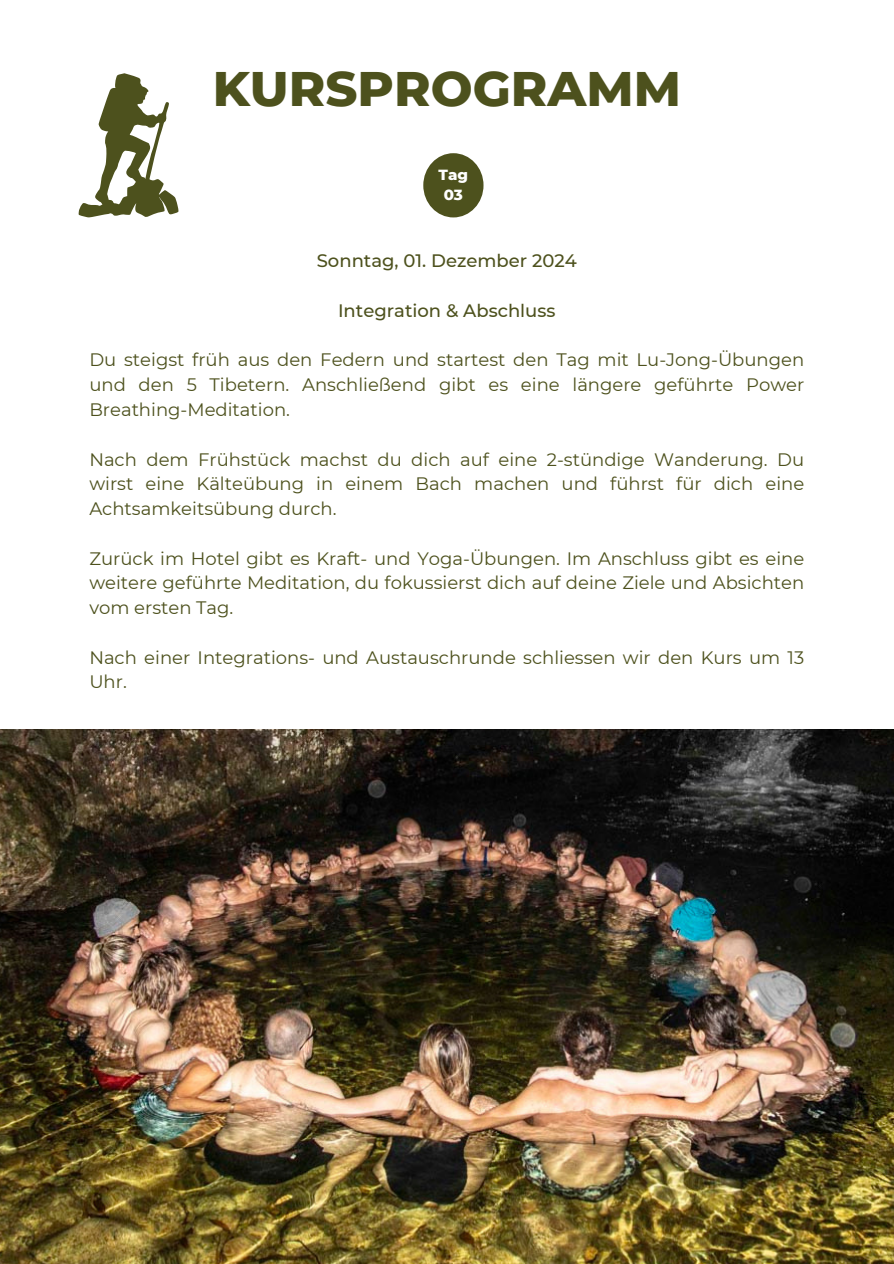
<style>
.page{position:relative;width:894px;height:1264px;background:#fff}
.page>*{position:absolute;margin:0;border:0;box-sizing:border-box;transform-origin:0 0}
.t1{font:800 49.5px "Montserrat";color:#4d511d}
.t2{font:18px/24.8px "Montserrat";color:#4d511d;text-align:justify}
.t3{font:500 18px "Montserrat";color:#4d511d}
.t4{font:800 15px/20.2px "Montserrat";color:#fff;text-align:center}
</style>
<div class="page">
<div style="left:423px;top:153px;width:60px;height:64px;background:#4d511d;border-radius:50%"></div>
<svg style="left:78px;top:73px;width:101px;height:144px"></svg>
<img style="left:0;top:729px;width:893px;height:534px">
<h1 class="t1" style="left:213px;top:58px;width:469px">KURSPROGRAMM</h1>
<p class="t4" style="left:438px;top:165px;width:31px">Tag<br>03</p>
<p class="t3" style="left:317px;top:250px;width:261px">Sonntag, 01. Dezember 2024</p>
<p class="t3" style="left:338px;top:299px;width:219px">Integration &amp; Abschluss</p>
<p class="t2" style="left:89px;top:347px;width:716px">Du steigst früh aus den Federn und startest den Tag mit Lu-Jong-Übungen und den 5 Tibetern. Anschließend gibt es eine längere geführte Power Breathing-Meditation.</p>
<p class="t2" style="left:89px;top:446px;width:716px">Nach dem Frühstück machst du dich auf eine 2-stündige Wanderung. Du wirst eine Kälteübung in einem Bach machen und führst für dich eine Achtsamkeitsübung durch.</p>
<p class="t2" style="left:89px;top:545px;width:716px">Zurück im Hotel gibt es Kraft- und Yoga-Übungen. Im Anschluss gibt es eine weitere geführte Meditation, du fokussierst dich auf deine Ziele und Absichten vom ersten Tag.</p>
<p class="t2" style="left:89px;top:644px;width:716px">Nach einer Integrations- und Austauschrunde schliessen wir den Kurs um 13<br>Uhr.</p>
</div>
